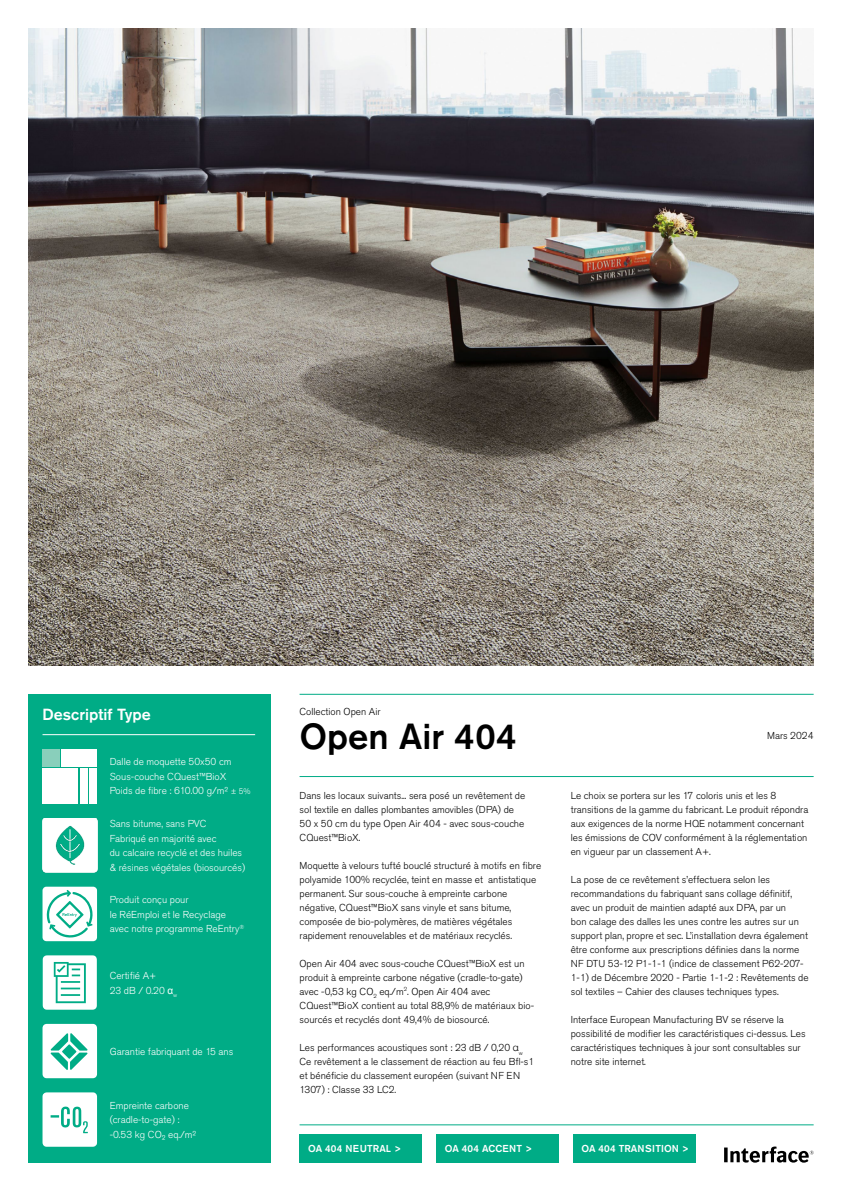
<style>
.page{position:relative;width:842px;height:1191px;background:#fff}
.page>*{position:absolute;margin:0;border:0;box-sizing:border-box;transform-origin:0 0}
.t1{font:500 36px "Akzidenz Grotesk Pro";color:#000}
.t2{font:500 16px "Akzidenz Grotesk Pro";color:#fff}
.t3{font:300 10px/14px "Akzidenz Grotesk Pro";color:#000}
.t4{font:300 10px/14.4px "Akzidenz Grotesk Pro";color:#fff}
.t5{font:500 10px "Akzidenz Grotesk Pro";letter-spacing:.01em;color:#fff}
.s1{font-size:8px}
.s2{font-family:"Arial";font-weight:400}
.s3{font-family:"Helvetica Neue"}
</style>
<div class="page">
<img style="left:28px;top:28px;width:786px;height:637px">
<div style="left:28px;top:694px;width:243px;height:468px;background:#00ac86"></div>
<hr style="left:43px;top:734px;width:212px;height:1px;background:#fff">
<svg style="left:43px;top:1024px;width:54px;height:54px"></svg>
<hr style="left:300px;top:694px;width:514px;height:1px;background:#00ac86">
<hr style="left:300px;top:776px;width:514px;height:1px;background:#00ac86">
<hr style="left:300px;top:1124px;width:514px;height:1px;background:#00ac86">
<svg style="left:724px;top:1146px;width:90px;height:16px"></svg>
<div style="left:300px;top:1134px;width:122px;height:28px;background:#00ac86"></div>
<svg style="left:43px;top:955px;width:54px;height:54px;background:#d4f1ea"></svg>
<div style="left:436px;top:1134px;width:123px;height:28px;background:#00ac86"></div>
<div style="left:573px;top:1134px;width:123px;height:28px;background:#00ac86"></div>
<div style="left:43px;top:768px;width:35px;height:36px;background:#fff"></div>
<div style="left:62px;top:749px;width:35px;height:17px;background:#fff"></div>
<div style="left:43px;top:749px;width:17px;height:17px;background:#89cfbb"></div>
<div style="left:89px;top:768px;width:8px;height:36px;background:#fff"></div>
<div style="left:80px;top:768px;width:7px;height:36px;background:#fff"></div>
<svg style="left:43px;top:1092px;width:54px;height:54px;background:#e5f6f2"></svg>
<svg style="left:43px;top:886px;width:54px;height:55px;background:#cfefe8"></svg>
<img style="left:43px;top:818px;width:54px;height:54px">
<h2 class="t2" style="left:43px;top:704px;width:110px">Descriptif Type</h2>
<p class="t4" style="left:110px;top:754px;width:142px">Dalle de moquette 50x50 cm<br>Sous-couche CQuest™BioX<br>Poids de fibre : 610.00 g/m² <span class="s1">± 5%</span></p>
<p class="t4" style="left:110px;top:816px;width:137px">Sans bitume, sans PVC<br>Fabriqué en majorité avec<br>du calcaire recyclé et des huiles &amp; résines végétales (biosourcés)</p>
<p class="t4" style="left:110px;top:892px;width:136px">Produit conçu pour<br>le RéEmploi et le Recyclage avec notre programme ReEntry<sup>®</sup></p>
<p class="t4" style="left:110px;top:968px;width:69px">Certifié A+<br>23 dB / 0.20 <span class="s2">α</span><sub>w</sub></p>
<p class="t4" style="left:110px;top:1044px;width:125px">Garantie fabriquant de 15 ans</p>
<p class="t4" style="left:110px;top:1098px;width:88px">Empreinte carbone (cradle-to-gate) : -0.53 kg CO₂ eq./m²</p>
<p class="t3" style="left:300px;top:705px;width:82px">Collection Open Air</p>
<h1 class="t1" style="left:300px;top:713px;width:219px">Open Air 404</h1>
<p class="t3" style="left:300px;top:788px;width:227px">Dans les locaux suivants... sera posé un revêtement de sol textile en dalles plombantes amovibles (DPA) de 50 x 50 cm du type Open Air 404 - avec sous-couche CQuest™BioX.</p>
<p class="t3" style="left:300px;top:858px;width:243px">Moquette à velours tufté bouclé structuré à motifs en fibre polyamide 100% recyclée, teint en masse et antistatique permanent. Sur sous-couche à empreinte carbone négative, CQuest™BioX sans vinyle et sans bitume, composée de bio-polymères, de matières végétales rapidement renouvelables et de matériaux recyclés.</p>
<p class="t3" style="left:300px;top:956px;width:236px">Open Air 404 avec sous-couche CQuest™BioX est un produit à empreinte carbone négative (cradle-to-gate) avec -0,53 kg CO<sub>2</sub> eq./m<sup>2</sup>. Open Air 404 avec CQuest™BioX contient au total 88,9% de matériaux bio&shy;sourcés et recyclés dont 49,4% de biosourcé.</p>
<p class="t3" style="left:300px;top:1040px;width:236px">Les performances acoustiques sont : 23 dB / 0,20 <span class="s3">α</span><sub>w </sub>Ce revêtement a le classement de réaction au feu Bfl-s1 et bénéficie du classement européen (suivant NF EN 1307) : Classe 33 LC2.</p>
<p class="t3" style="left:767px;top:728px;width:48px">Mars 2024</p>
<p class="t3" style="left:571px;top:788px;width:239px">Le choix se portera sur les 17 coloris unis et les 8 transitions de la gamme du fabricant. Le produit répondra aux exigences de la norme HQE notamment concernant les émissions de COV conformément à la réglementation en vigueur par un classement A+.</p>
<p class="t3" style="left:571px;top:872px;width:239px">La pose de ce revêtement s’effectuera selon les recommandations du fabriquant sans collage définitif, avec un produit de maintien adapté aux DPA, par un<br>bon calage des dalles les unes contre les autres sur un support plan, propre et sec. L’installation devra également être conforme aux prescriptions définies dans la norme NF DTU 53-12 P1-1-1 (indice de classement P62-207- 1-1) de Décembre 2020 - Partie 1-1-2 : Revêtements de sol textiles – Cahier des clauses techniques types.</p>
<p class="t3" style="left:571px;top:1012px;width:236px">Interface European Manufacturing BV se réserve la possibilité de modifier les caractéristiques ci-dessus. Les caractéristiques techniques à jour sont consultables sur notre site internet.</p>
<p class="t5" style="left:308px;top:1142px;width:95px">OA 404 NEUTRAL &gt;</p>
<p class="t5" style="left:445px;top:1142px;width:89px">OA 404 ACCENT &gt;</p>
<p class="t5" style="left:581px;top:1142px;width:109px">OA 404 TRANSITION &gt;</p>
</div>
